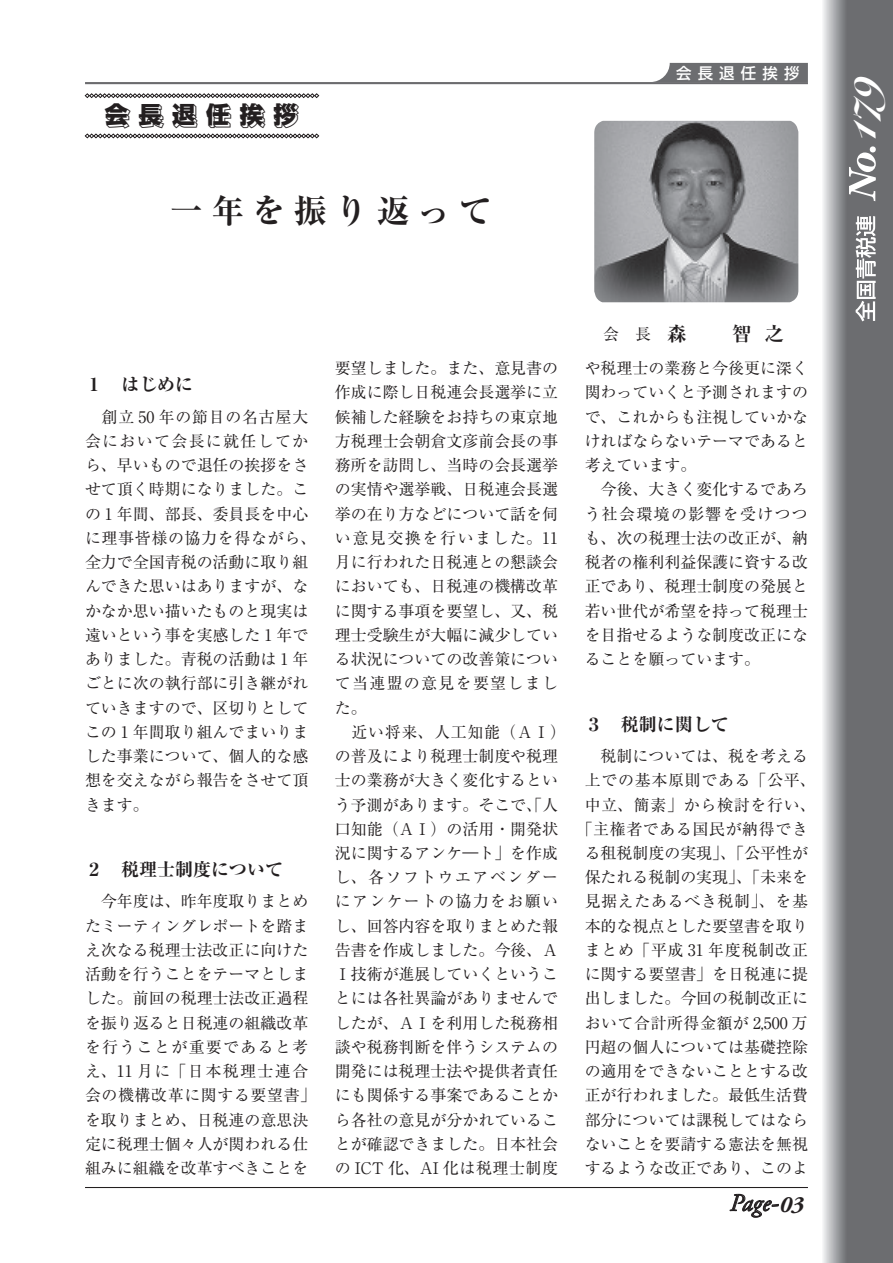
<style>
.page{position:relative;width:893px;height:1263px;background:#fff}
.page>*{position:absolute;margin:0;border:0;box-sizing:border-box;transform-origin:0 0}
.t1{font:900 40.35px "Snell Roundhand";color:#fff}
.t2{font:700 expanded 33px "Ryumin Pr 6 N";letter-spacing:.25em;color:#231f20}
.t3{font:27px "Shin Go Min Emboss";letter-spacing:.25em;color:#231f20}
.t4{font:italic 24.45px "Adobe Garamond Pro";color:#231f20}
.t5{font:700 expanded 19.5px "Ryumin Pr 6 N";color:#231f20}
.t6{font:700 expanded 18px "Ryumin Pr 6 N";color:#231f20}
.t7{font:15.9px/24.3px "Ryumin Pr 6 N";color:#231f20}
.t8{font:500 15.3px "Shin Go Pr 6 N";letter-spacing:.405em;color:#fff}
.s1{font-weight:400;font-stretch:normal;font-size:15.9px}
.s2{font-weight:700;font-size:23.4px}
</style>
<div class="page">
<svg style="left:823px;top:0;width:70px;height:1263px;background:#86878a"></svg>
<hr style="left:85px;top:82px;width:723px;height:2px;background:#6b6b6e">
<svg style="left:653px;top:63px;width:155px;height:19px;background:#78787b"></svg>
<svg style="left:856px;top:216px;width:20px;height:105px"></svg>
<svg style="left:849px;top:146px;width:27px;height:55px"></svg>
<svg style="left:730px;top:1194px;width:49px;height:23px"></svg>
<hr style="left:85px;top:1187px;width:723px;height:1px;background:#231f20">
<svg style="left:85px;top:93px;width:234px;height:5px"></svg>
<svg style="left:85px;top:134px;width:234px;height:4px"></svg>
<img style="left:594px;top:121px;width:204px;height:181px">
<h3 class="t3" style="left:104px;top:99px;width:197px">会長退任挨拶</h3>
<h2 class="t2" style="left:170px;top:185px;width:323px">一年を振り返って</h2>
<p class="t8" style="left:676px;top:61px;width:125px">会長退任挨拶</p>
<p class="t5" style="left:603px;top:319px;width:182px"><span class="s1">会　長　</span>森　 　智 之</p>
<p class="t6" style="left:85px;top:370px;width:109px">１　はじめに</p>
<p class="t7" style="left:85px;top:404px;width:233px">　創立 50 年の節目の名古屋大会において会長に就任してから、早いもので退任の挨拶をさせて頂く時期になりました。この 1 年間、部長、委員長を中心に理事皆様の協力を得ながら、全力で全国青税の活動に取り組んできた思いはありますが、なかなか思い描いたものと現実は遠いという事を実感した 1 年でありました。青税の活動は 1 年ごとに次の執行部に引き継がれていきますので、区切りとしてこの 1 年間取り組んでまいりました事業について、個人的な感想を交えながら報告をさせて頂きます。</p>
<p class="t6" style="left:85px;top:855px;width:199px">２　税理士制度について</p>
<p class="t7" style="left:85px;top:888px;width:233px">　今年度は、昨年度取りまとめたミーティングレポートを踏まえ次なる税理士法改正に向けた活動を行うことをテーマとしました。前回の税理士法改正過程を振り返ると日税連の組織改革を行うことが重要であると考え、11 月に「日本税理士連合会の機構改革に関する要望書」を取りまとめ、日税連の意思決定に税理士個々人が関われる仕組みに組織を改革すべきことを</p>
<p class="t7" style="left:335px;top:355px;width:233px">要望しました。また、意見書の作成に際し日税連会長選挙に立候補した経験をお持ちの東京地方税理士会朝倉文彦前会長の事務所を訪問し、当時の会長選挙の実情や選挙戦、日税連会長選挙の在り方などについて話を伺い意見交換を行いました。11月に行われた日税連との懇談会においても、日税連の機構改革に関する事項を要望し、又、税理士受験生が大幅に減少している状況についての改善策について当連盟の意見を要望しました。<br>　近い将来、人工知能（ＡＩ）の普及により税理士制度や税理士の業務が大きく変化するという予測があります。そこで、「人口知能（ＡＩ）の活用・開発状況に関するアンケ―ト」を作成し、各ソフトウエアベンダーにアンケートの協力をお願いし、回答内容を取りまとめた報告書を作成しました。今後、Ａ<br>Ｉ技術が進展していくということには各社異論がありませんでしたが、ＡＩを利用した税務相談や税務判断を伴うシステムの開発には税理士法や提供者責任にも関係する事案であることから各社の意見が分かれていることが確認できました。日本社会の ICT 化、AI 化は税理士制度</p>
<p class="t7" style="left:585px;top:355px;width:225px">や税理士の業務と今後更に深く関わっていくと予測されますので、これからも注視していかなければならないテーマであると考えています。<br>　今後、大きく変化するであろう社会環境の影響を受けつつも、次の税理士法の改正が、納税者の権利利益保護に資する改正であり、税理士制度の発展と若い世代が希望を持って税理士を目指せるような制度改正になることを願っています。</p>
<p class="t6" style="left:585px;top:710px;width:145px">３　税制に関して</p>
<p class="t7" style="left:577px;top:743px;width:241px;text-align:center">　税制については、税を考える上での基本原則である「公平、中立、簡素」から検討を行い、「主権者である国民が納得できる租税制度の実現」、「公平性が保たれる税制の実現」、「未来を見据えたあるべき税制」、を基本的な視点とした要望書を取りまとめ「平成 31 年度税制改正に関する要望書」を日税連に提出しました。今回の税制改正において合計所得金額が 2,500 万円超の個人については基礎控除の適用をできないこととする改正が行われました。最低生活費部分については課税してはならないことを要請する憲法を無視するような改正であり、このよ</p>
<h3 class="t4" style="left:730px;top:1188px;width:75px">Page-<span class="s2">03</span></h3>
<h1 class="t1" style="left:838px;top:139px;width:78px;rotate:-90deg">179</h1>
</div>
